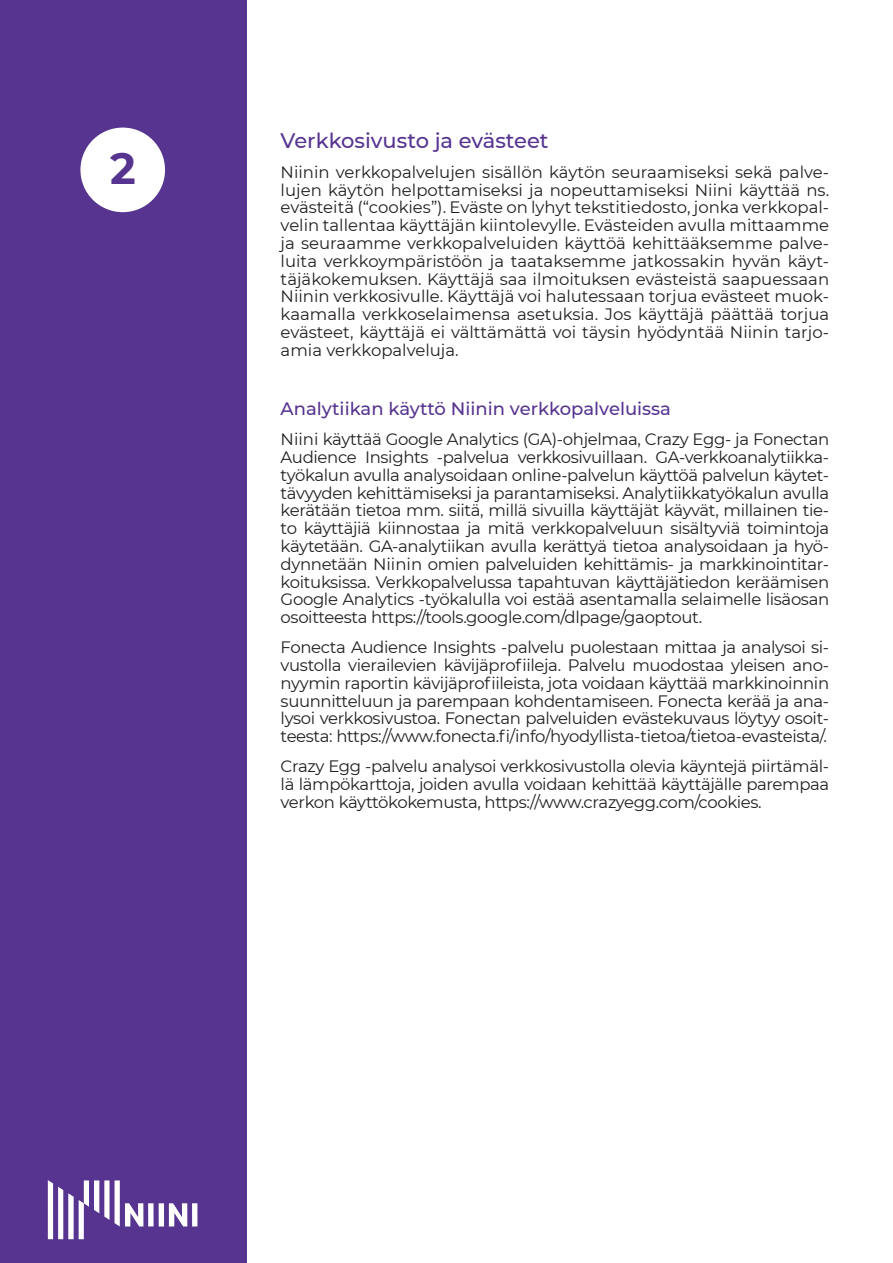
<style>
.page{position:relative;width:893px;height:1263px;background:#fff}
.page>*{position:absolute;margin:0;border:0;box-sizing:border-box;transform-origin:0 0}
.t1{font:700 43.5px "Montserrat";color:#563490}
.t2{font:500 21px "Montserrat";color:#563490}
.t3{font:500 18px "Montserrat";color:#563490}
.t4{font:16.5px/17.9px "Montserrat";letter-spacing:-.02em;color:#231f20;text-align:justify}
</style>
<div class="page">
<div style="left:0;top:0;width:247px;height:1263px;background:#563490"></div>
<svg style="left:48px;top:1180px;width:149px;height:59px"></svg>
<div style="left:80px;top:128px;width:85px;height:84px;background:#fff;border-radius:50%"></div>
<h1 class="t1" style="left:110px;top:137px;width:27px">2</h1>
<p class="t2" style="left:281px;top:126px;width:269px">Verkkosivusto ja evästeet</p>
<p class="t4" style="left:281px;top:162px;width:550px">Niinin verkkopalvelujen sisällön käytön seuraamiseksi sekä palve&shy;lujen käytön helpottamiseksi ja nopeuttamiseksi Niini käyttää ns. evästeitä (“cookies”). Eväste on lyhyt tekstitiedosto, jonka verkkopal&shy;velin tallentaa käyttäjän kiintolevylle. Evästeiden avulla mittaamme ja seuraamme verkkopalveluiden käyttöä kehittääksemme palve&shy;luita verkkoympäristöön ja taataksemme jatkossakin hyvän käyt&shy;täjäkokemuksen. Käyttäjä saa ilmoituksen evästeistä saapuessaan Niinin verkkosivulle. Käyttäjä voi halutessaan torjua evästeet muok&shy;kaamalla verkkoselaimensa asetuksia. Jos käyttäjä päättää torjua evästeet, käyttäjä ei välttämättä voi täysin hyödyntää Niinin tarjo&shy;amia verkkopalveluja.</p>
<p class="t3" style="left:281px;top:396px;width:392px">Analytiikan käyttö Niinin verkkopalveluissa</p>
<p class="t4" style="left:281px;top:430px;width:550px">Niini käyttää Google Analytics (GA)-ohjelmaa, Crazy Egg- ja Fonectan Audience Insights -palvelua verkkosivuillaan. GA-verkkoanalytiikka&shy;työkalun avulla analysoidaan online-palvelun käyttöä palvelun käytet&shy;tävyyden kehittämiseksi ja parantamiseksi. Analytiikkatyökalun avulla kerätään tietoa mm. siitä, millä sivuilla käyttäjät käyvät, millainen tie&shy;to käyttäjiä kiinnostaa ja mitä verkkopalveluun sisältyviä toimintoja käytetään. GA-analytiikan avulla kerättyä tietoa analysoidaan ja hyö&shy;dynnetään Niinin omien palveluiden kehittämis- ja markkinointitar&shy;koituksissa. Verkkopalvelussa tapahtuvan käyttäjätiedon keräämisen Google Analytics -työkalulla voi estää asentamalla selaimelle lisäosan osoitteesta https://tools.google.com/dlpage/gaoptout.</p>
<p class="t4" style="left:281px;top:638px;width:550px">Fonecta Audience Insights -palvelu puolestaan mittaa ja analysoi si&shy;vustolla vierailevien kävijäprofiileja. Palvelu muodostaa yleisen ano&shy;nyymin raportin kävijäprofiileista, jota voidaan käyttää markkinoinnin suunnitteluun ja parempaan kohdentamiseen. Fonecta kerää ja ana&shy;lysoi verkkosivustoa. Fonectan palveluiden evästekuvaus löytyy osoit&shy;teesta: https://www.fonecta.fi/info/hyodyllista-tietoa/tietoa-evasteista/.</p>
<p class="t4" style="left:281px;top:756px;width:550px">Crazy Egg -palvelu analysoi verkkosivustolla olevia käyntejä piirtämäl&shy;lä lämpökarttoja, joiden avulla voidaan kehittää käyttäjälle parempaa verkon käyttökokemusta, https://www.crazyegg.com/cookies.</p>
</div>
